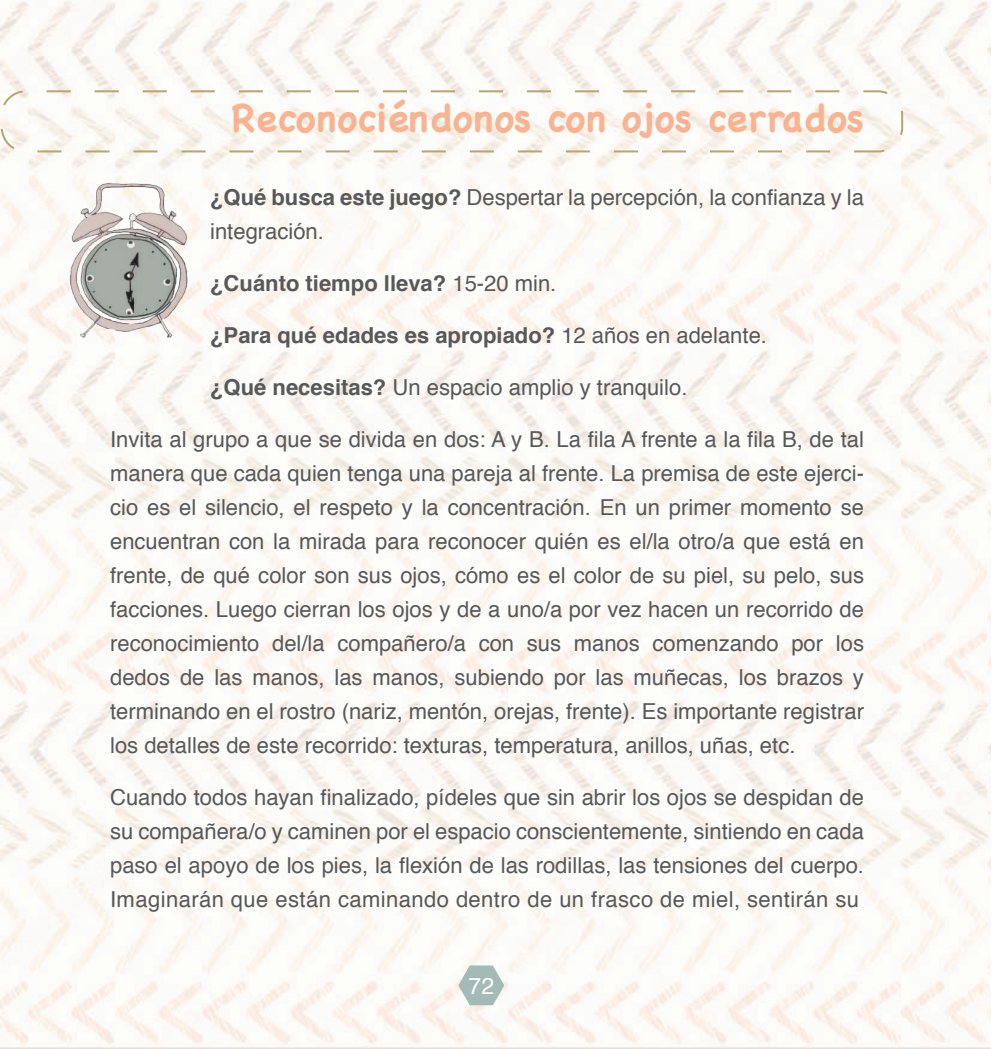
<style>
.page{position:relative;width:993px;height:1049px;background:#fff}
.page>*{position:absolute;margin:0;border:0;box-sizing:border-box;transform-origin:0 0}
.t1{font:700 38px "Chalkboard SE";letter-spacing:.01em;color:#f9b391}
.t2{font:23px "Helvetica";color:#fff}
.t3{font:22px/34px "Helvetica";color:#57585a;text-align:justify}
.t4{font:700 22px "Helvetica";color:#57585a}
.s1{font-weight:700}
.s2{font-weight:400}
</style>
<div class="page">
<img style="left:0;top:0;width:989px;height:1049px">
<svg style="left:458px;top:965px;width:46px;height:40px"></svg>
<div style="left:1px;top:90px;width:901px;height:62px;border:2px dashed #b8a472;border-radius:24px"></div>
<img style="left:68px;top:182px;width:125px;height:162px">
<h1 class="t1" style="left:231px;top:96px;width:634px">Reconociéndonos con ojos cerrados</h1>
<p class="t3" style="left:210px;top:181px;width:655px"><span class="s1">¿Qué busca este juego?</span> Despertar la percepción, la confianza y la integración.</p>
<p class="t4" style="left:210px;top:266px;width:347px">¿Cuánto tiempo lleva? <span class="s2">15-20 min.</span></p>
<p class="t4" style="left:210px;top:318px;width:558px">¿Para qué edades es apropiado? <span class="s2">12 años en adelante.</span></p>
<p class="t3" style="left:210px;top:371px;width:478px"><span class="s1">¿Qué necesitas?</span> Un espacio amplio y tranquilo.</p>
<p class="t3" style="left:110px;top:423px;width:755px">Invita al grupo a que se divida en dos: A y B. La fila A frente a la fila B, de tal manera que cada quien tenga una pareja al frente. La premisa de este ejerci&shy;cio es el silencio, el respeto y la concentración. En un primer momento se encuentran con la mirada para reconocer quién es el/la otro/a que está en frente, de qué color son sus ojos, cómo es el color de su piel, su pelo, sus facciones. Luego cierran los ojos y de a uno/a por vez hacen un recorrido de reconocimiento del/la compañero/a con sus manos comenzando por los dedos de las manos, las manos, subiendo por las muñecas, los brazos y terminando en el rostro (nariz, mentón, orejas, frente). Es importante registrar los detalles de este recorrido: texturas, temperatura, anillos, uñas, etc.</p>
<p class="t3" style="left:110px;top:781px;width:755px">Cuando todos hayan finalizado, pídeles que sin abrir los ojos se despidan de su compañera/o y caminen por el espacio conscientemente, sintiendo en cada paso el apoyo de los pies, la flexión de las rodillas, las tensiones del cuerpo.<br>Imaginarán que están caminando dentro de un frasco de miel, sentirán su</p>
<p class="t2" style="left:468px;top:968px;width:27px">72</p>
</div>
